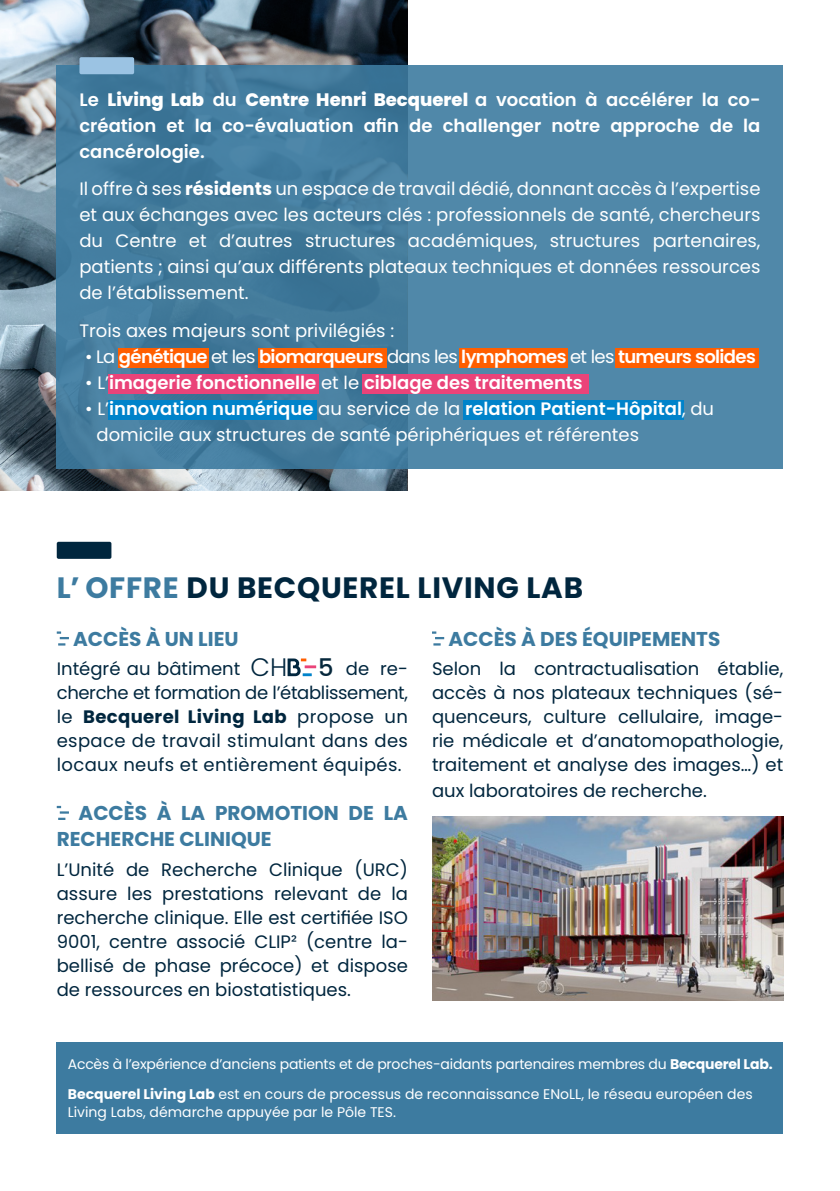
<style>
.page{position:relative;width:840px;height:1191px;background:#fff}
.page>*{position:absolute;margin:0;border:0;box-sizing:border-box;transform-origin:0 0}
.t1{font:700 29.4px "Poppins";letter-spacing:.025em;color:#00263e}
.t2{font:300 25.2px "Poppins";color:#00263e}
.t3{font:700 20px/26px "Poppins";color:#3d7ba0}
.t4{font:18px/24px "Poppins";color:#00263e;text-align:justify}
.t5{font:18px/26px "Poppins";color:#fff;text-align:justify}
.t6{font:600 18px/26px "Poppins";color:#fff;text-align:justify}
.t7{font:600 18px "Poppins";letter-spacing:-.035em;color:#fff}
.t8{font:14px/18px "Poppins";color:#fff}
.s1{font-weight:800}
.s2{font-weight:700}
.s3{font-weight:400}
.s4{font-weight:600}
.s5{color:#3d7ba0}
.s6{font-weight:500;font-size:24.2px;color:#06283c}
</style>
<div class="page">
<div style="left:57px;top:1042px;width:725px;height:92px;background:#3d7ba0"></div>
<svg style="left:0;top:0;width:407px;height:490px;background:#687782"></svg>
<div style="left:57px;top:542px;width:54px;height:17px;background:#00263e;border-radius:2px"></div>
<svg style="left:57px;top:631px;width:12px;height:14px"></svg>
<svg style="left:57px;top:806px;width:12px;height:14px"></svg>
<svg style="left:57px;top:66px;width:725px;height:403px;background:#4981a3"></svg>
<div style="left:79px;top:57px;width:55px;height:17px;background:#9bc3e3;border-radius:2px"></div>
<svg style="left:432px;top:631px;width:12px;height:14px"></svg>
<img style="left:432px;top:816px;width:350px;height:184px">
<svg style="left:287px;top:658px;width:29px;height:18px"></svg>
<div style="left:118px;top:348px;width:91px;height:20px;background:#ff5e00"></div>
<div style="left:107px;top:374px;width:211px;height:20px;background:#ea4379"></div>
<div style="left:107px;top:400px;width:209px;height:20px;background:#0083ca"></div>
<div style="left:462px;top:400px;width:221px;height:20px;background:#0083ca"></div>
<div style="left:361px;top:374px;width:227px;height:20px;background:#ea4379"></div>
<div style="left:258px;top:348px;width:128px;height:20px;background:#ff5e00"></div>
<div style="left:459px;top:348px;width:108px;height:20px;background:#ff5e00"></div>
<div style="left:615px;top:348px;width:143px;height:20px;background:#ff5e00"></div>
<p class="t6" style="left:79px;top:87px;width:682px">Le <span class="s1">Living Lab</span> du <span class="s1">Centre Henri Becquerel</span> a vocation à accélérer la co&shy;création et la co-évaluation afin de challenger notre approche de la cancérologie.</p>
<p class="t5" style="left:79px;top:176px;width:682px">Il offre à ses <span class="s2">résidents</span> un espace de travail dédié, donnant accès à l’expertise et aux échanges avec les acteurs clés : professionnels de santé, chercheurs du Centre et d’autres structures académiques, structures partenaires, patients ; ainsi qu’aux différents plateaux techniques et données ressources de l’établissement.</p>
<p class="t5" style="left:79px;top:317px;width:316px">Trois axes majeurs sont privilégiés :</p>
<p class="t7" style="left:85px;top:346px;width:671px"><span class="s3">• La</span> génétique <span class="s3">et les</span> biomarqueurs <span class="s3">dans les</span> lymphomes <span class="s3">et les</span> tumeurs solides</p>
<p class="t6" style="left:85px;top:369px;width:499px"><span class="s3">• L’</span>imagerie fonctionnelle <span class="s3">et le</span> ciblage des traitements</p>
<p class="t5" style="left:96px;top:395px;width:618px;text-indent:-11px">• L’<span class="s4">innovation numérique</span> au service de la <span class="s4">relation Patient-Hôpital</span>, du domicile aux structures de santé périphériques et référentes</p>
<p class="t1" style="left:57px;top:570px;width:527px"><span class="s5">L’ OFFRE</span> DU BECQUEREL LIVING LAB</p>
<p class="t3" style="left:73px;top:625px;width:167px">ACCÈS À UN LIEU</p>
<p class="t4" style="left:57px;top:657px;width:185px">Intégré au bâtiment</p>
<p class="t3" style="left:448px;top:625px;width:273px">ACCÈS À DES ÉQUIPEMENTS</p>
<p class="t4" style="left:432px;top:657px;width:352px">Selon la contractualisation établie, accès à nos plateaux techniques (sé&shy;quenceurs, culture cellulaire, image&shy;rie médicale et d’anatomopathologie, traitement et analyse des images…) et</p>
<p class="t4" style="left:432px;top:779px;width:276px">aux laboratoires de recherche.</p>
<p class="t2" style="left:250px;top:652px;width:85px">CH <span class="s6">5</span></p>
<p class="t4" style="left:57px;top:657px;width:352px;text-indent:289px">de re&shy;cherche et formation de l’établissement, le <span class="s2">Becquerel Living Lab</span> propose un espace de travail stimulant dans des locaux neufs et entièrement équipés.</p>
<p class="t3" style="left:57px;top:800px;width:352px;text-indent:22px">ACCÈS À LA PROMOTION DE LA<br>RECHERCHE CLINIQUE</p>
<p class="t4" style="left:57px;top:857px;width:352px">L’Unité de Recherche Clinique (URC) assure les prestations relevant de la recherche clinique. Elle est certifiée ISO 9001, centre associé CLIP² (centre la&shy;bellisé de phase précoce) et dispose de ressources en biostatistiques.</p>
<p class="t8" style="left:68px;top:1055px;width:706px">Accès à l’expérience d’anciens patients et de proches-aidants partenaires membres du <span class="s2">Becquerel Lab.</span></p>
<p class="t8" style="left:68px;top:1084px;width:686px"><span class="s2">Becquerel Living Lab</span> est en cours de processus de reconnaissance ENoLL, le réseau européen des<br>Living Labs, démarche appuyée par le Pôle TES.</p>
</div>
